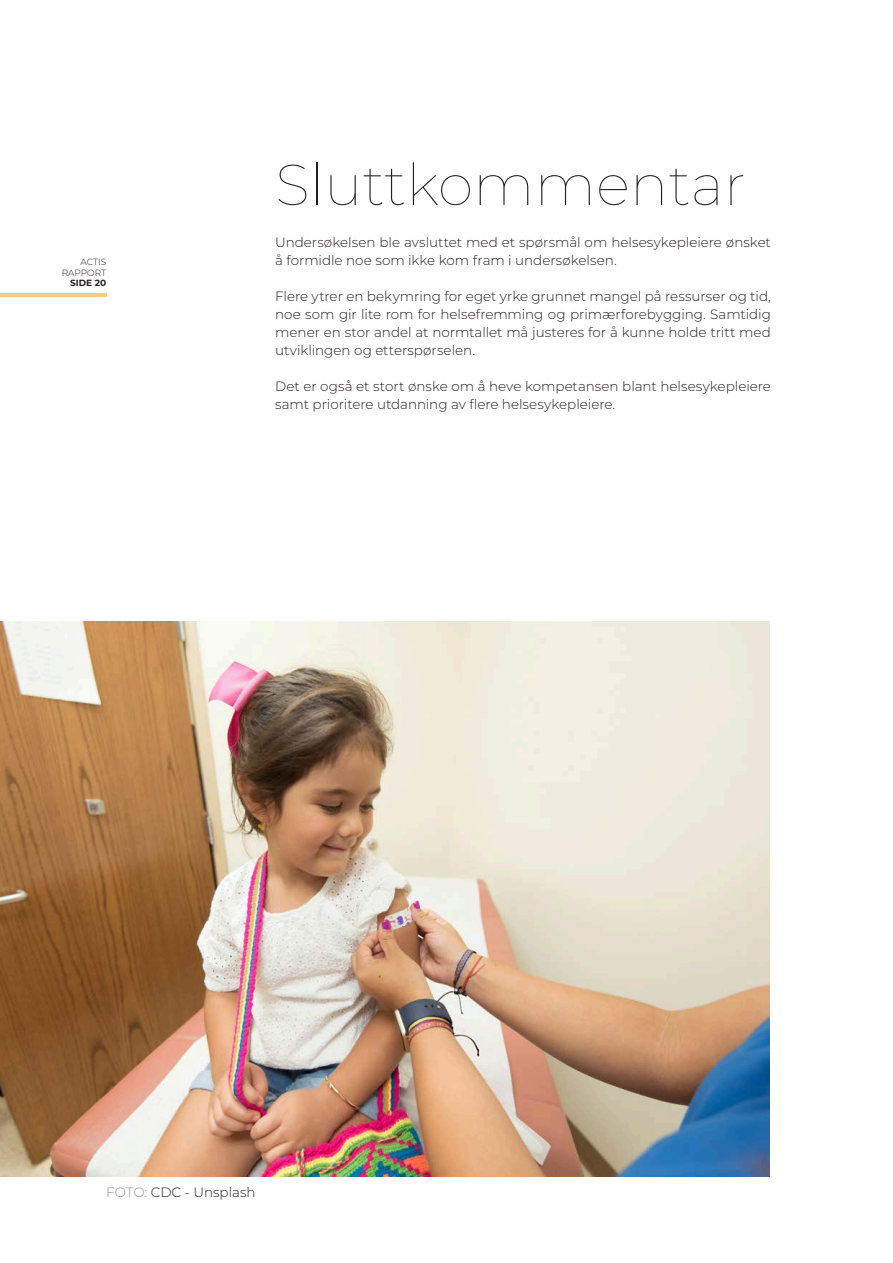
<style>
.page{position:relative;width:893px;height:1263px;background:#fff}
.page>*{position:absolute;margin:0;border:0;box-sizing:border-box;transform-origin:0 0}
.Brødtekst_inn{font:100 57.6px "Montserrat";color:#231f20}
.Brødtekst_inn-2{font:300 13.5px/18px "Montserrat";color:#231f20}
.Bildetekst{font:300 13.5px "Montserrat";color:#231f20}
.t1{font:300 9px/10.5px "Montserrat";color:#231f20;text-align:right}
.t2{font:700 9px "Montserrat";color:#231f20}
.s1{color:#939598}
</style>
<div class="page">
<hr style="left:0;top:293px;width:106px;height:4px;background:#fdcb82">
<img style="left:0;top:621px;width:770px;height:555px">
<p class="t1" style="left:62px;top:257px;width:46px">ACTIS<br>RAPPORT</p>
<p class="t2" style="left:70px;top:277px;width:38px">SIDE 20</p>
<p class="Brødtekst_inn" style="left:275px;top:146px;width:472px">Sluttkommentar</p>
<p class="Brødtekst_inn-2" style="left:275px;top:233px;width:497px">Undersøkelsen ble avsluttet med et spørsmål om helsesykepleiere ønsket å formidle noe som ikke kom fram i undersøkelsen.</p>
<p class="Brødtekst_inn-2" style="left:275px;top:287px;width:497px;text-align:justify">Flere ytrer en bekymring for eget yrke grunnet mangel på ressurser og tid, noe som gir lite rom for helsefremming og primærforebygging. Samtidig mener en stor andel at normtallet må justeres for å kunne holde tritt med utviklingen og etterspørselen.</p>
<p class="Brødtekst_inn-2" style="left:275px;top:377px;width:497px">Det er også et stort ønske om å heve kompetansen blant helsesykepleiere samt prioritere utdanning av flere helsesykepleiere.</p>
<p class="Bildetekst" style="left:106px;top:1183px;width:151px"><span class="s1">FOTO:</span> CDC - Unsplash</p>
</div>
